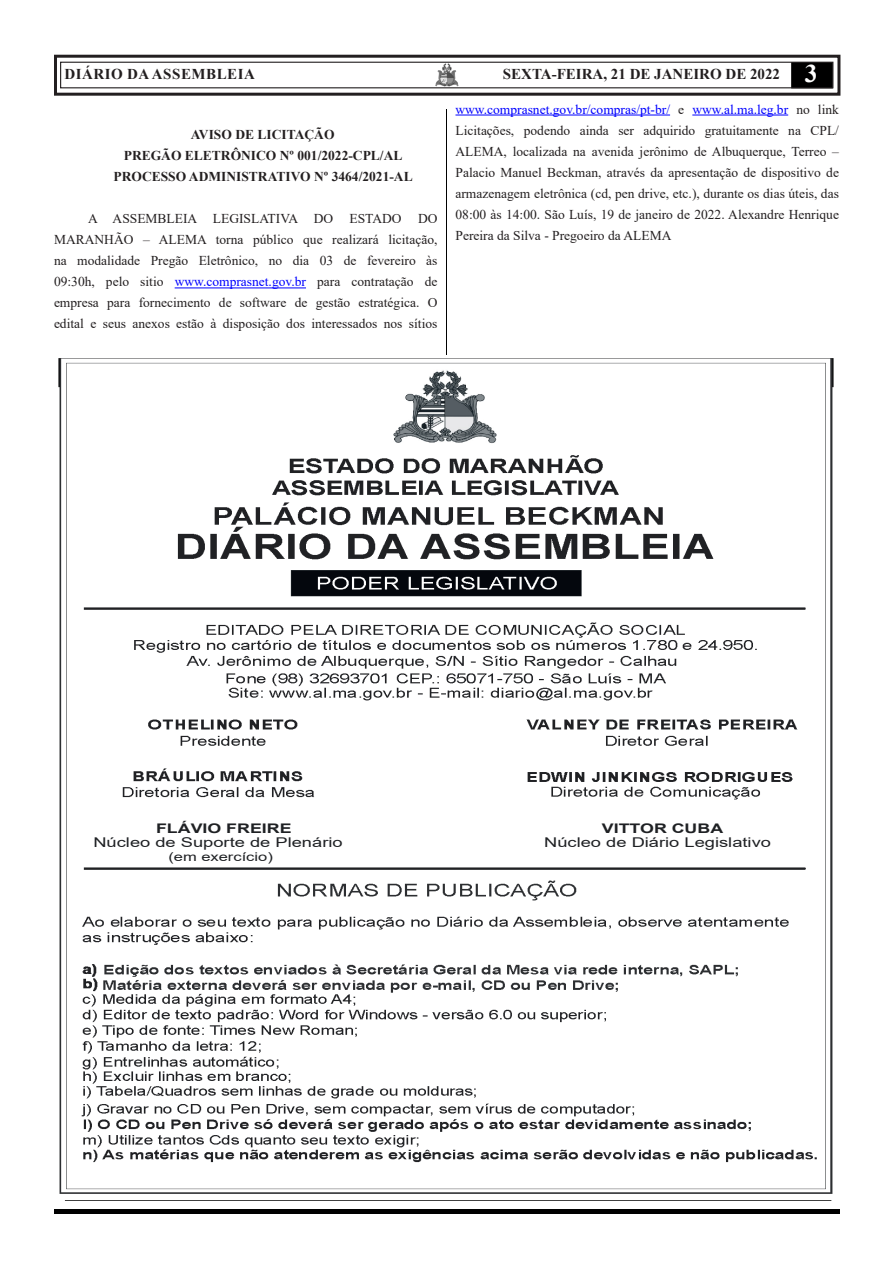
<style>
.page{position:relative;width:893px;height:1263px;background:#fff}
.page>*{position:absolute;margin:0;border:0;box-sizing:border-box;transform-origin:0 0}
.t1{font:700 15px "Times New Roman";color:#231f20}
.t2{font:700 15px "Times New Roman";letter-spacing:.035em;color:#231f20}
.t3{font:13.5px/21px "Times New Roman";color:#231f20;text-align:justify}
.t4{font:700 13.5px "Times New Roman";color:#231f20}
.t5{font:13.5px "Arial";color:#1f2124;scale:1.36 1}
.t6{font:700 13.2px "Arial";color:#1f2124;scale:1.34 1}
.t7{font:12.15px "Arial";color:#1f2124;scale:1.36 1}
.s1{font-size:25.5px;color:#fff}
.s2{color:#00f}
</style>
<div class="page">
<div style="left:54px;top:55px;width:786px;height:41px;border:3px solid #231f20"></div>
<div style="left:791px;top:62px;width:42px;height:26px;background:#000;border:2px solid #000"></div>
<div style="left:60px;top:62px;width:773px;height:26px;border:1px solid #231f20"></div>
<hr style="left:446px;top:109px;width:1px;height:1090px;background:#000">
<div style="left:54px;top:1209px;width:785px;height:5px;background:#000"></div>
<img style="left:427px;top:56px;width:40px;height:40px">
<hr style="left:175px;top:288px;width:131px;height:1px;background:#00f">
<img style="left:58px;top:355px;width:776px;height:844px">
<div style="left:469px;top:813px;width:349px;height:49px;background:#fff"></div>
<div style="left:73px;top:812px;width:349px;height:48px;background:#fff"></div>
<hr style="left:455px;top:115px;width:215px;height:1px;background:#00f">
<hr style="left:692px;top:115px;width:96px;height:1px;background:#00f">
<p class="t2" style="left:64px;top:64px;width:192px">DIÁRIO DA ASSEMBLEIA</p>
<p class="t1" style="left:503px;top:64px;width:316px">SEXTA-FEIRA, 21 DE JANEIRO DE 2022 <span class="s1">3</span></p>
<p class="t4" style="left:191px;top:125px;width:145px">AVISO DE LICITAÇÃO</p>
<p class="t4" style="left:124px;top:146px;width:280px">PREGÃO ELETRÔNICO Nº 001/2022-CPL/AL</p>
<p class="t4" style="left:114px;top:167px;width:301px">PROCESSO ADMINISTRATIVO Nº 3464/2021-AL</p>
<p class="t3" style="left:54px;top:208px;width:385px;text-indent:34px">A ASSEMBLEIA LEGISLATIVA DO ESTADO DO MARANHÃO – ALEMA torna público que realizará licitação, na modalidade Pregão Eletrônico, no dia 03 de fevereiro às 09:30h, pelo sitio <span class="s2">www.comprasnet.gov.br</span> para contratação de empresa para fornecimento de software de gestão estratégica. O edital e seus anexos estão à disposição dos interessados nos sítios</p>
<p class="t3" style="left:455px;top:98px;width:385px"><span class="s2">www.comprasnet.gov.br/compras/pt-br/</span> e <span class="s2">www.al.ma.leg.br</span> no link Licitações, podendo ainda ser adquirido gratuitamente na CPL/ ALEMA, localizada na avenida jerônimo de Albuquerque, Terreo – Palacio Manuel Beckman, através da apresentação de dispositivo de armazenagem eletrônica (cd, pen drive, etc.), durante os dias úteis, das 08:00 às 14:00. São Luís, 19 de janeiro de 2022. Alexandre Henrique Pereira da Silva - Pregoeiro da ALEMA</p>
<p class="t6" style="left:156px;top:819px;width:103px">FLÁVIO FREIRE</p>
<p class="t5" style="left:93px;top:833px;width:185px">Núcleo de Suporte de Plenário</p>
<p class="t7" style="left:168px;top:848px;width:78px">(em exercício)</p>
<p class="t6" style="left:602px;top:818px;width:92px">VITTOR CUBA</p>
<p class="t5" style="left:544px;top:832px;width:168px">Núcleo de Diário Legislativo</p>
</div>
